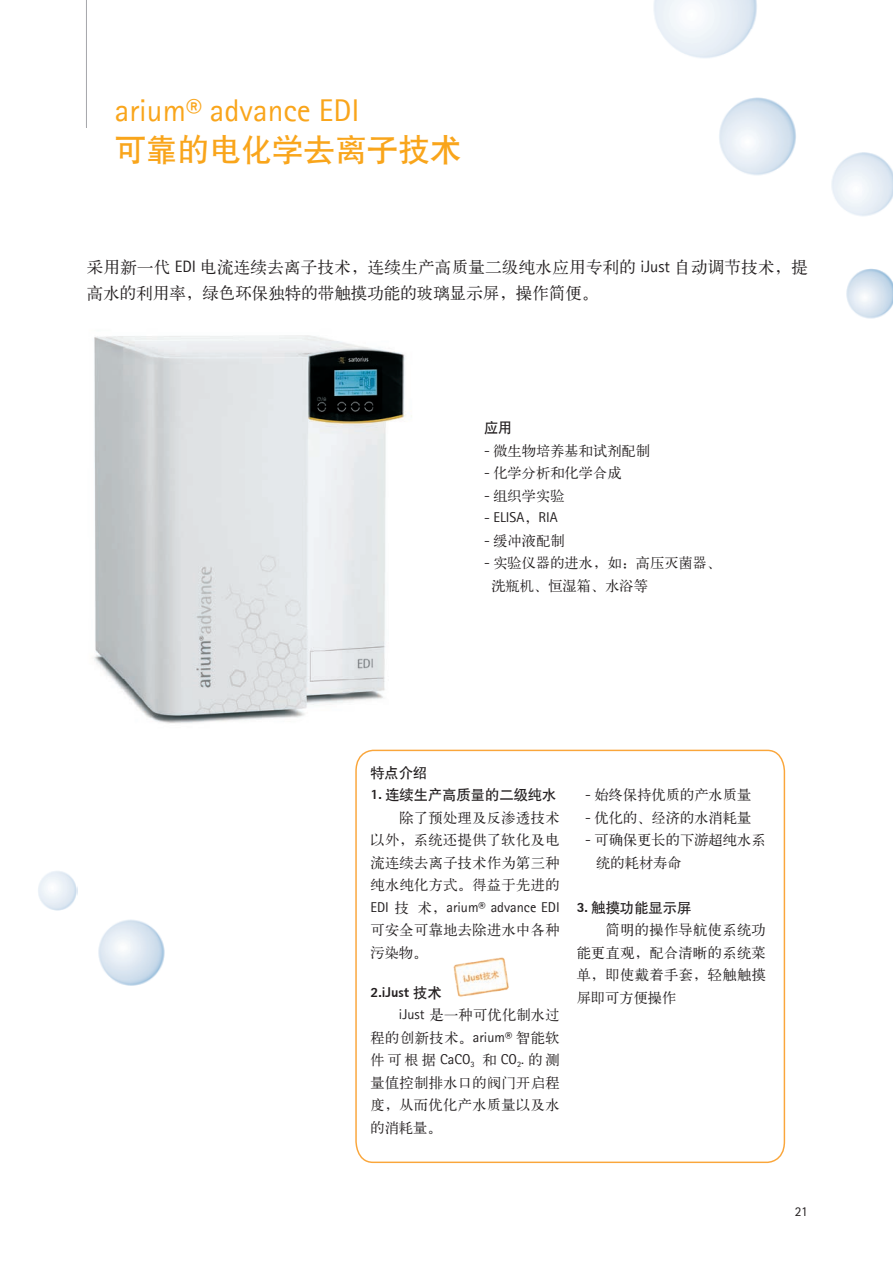
<style>
.page{position:relative;width:893px;height:1263px;background:#fff}
.page>*{position:absolute;margin:0;border:0;box-sizing:border-box;transform-origin:0 0}
.t1{font:31.5px "Rotis Sans Serif";color:#f9a51b}
.t2{font:31.5px "H Yb 1 gj";color:#f9a51b}
.t3{font:16.5px/25.5px "H Ya 1 gj";letter-spacing:.015em;color:#231f20}
.t4{font:14.25px/22.5px "H Ya 1 gj";letter-spacing:.025em;color:#231f20;text-align:justify}
.t5{font:14.25px/22.5px "H Ya 1 gj";color:#231f20}
.t6{font:14.25px "Rotis Sans Serif";color:#231f20}
.t7{font:14.25px "H Yb 1 gj";color:#231f20}
.t8{font:700 14.25px "Rotis Sans Serif";color:#231f20}
.t9{font:13.5px "Rotis Sans Serif";color:#231f20}
.s1{font-family:"Rotis Sans Serif"}
.s2{font-family:"H Ya 1 gj"}
.s3{font-family:"Rotis Sans Serif";font-weight:700}
.s4{font-family:"H Yb 1 gj";font-weight:400}
</style>
<div class="page">
<hr style="left:86px;top:0;width:1px;height:128px;background:#a8a9ad">
<img style="left:94px;top:335px;width:318px;height:389px">
<img style="left:98px;top:919px;width:67px;height:67px">
<img style="left:38px;top:871px;width:40px;height:39px">
<img style="left:654px;top:0;width:103px;height:58px">
<img style="left:719px;top:97px;width:77px;height:79px">
<img style="left:846px;top:269px;width:47px;height:50px">
<img style="left:831px;top:152px;width:62px;height:64px">
<svg style="left:355px;top:749px;width:431px;height:415px"></svg>
<h1 class="t1" style="left:115px;top:92px;width:246px">arium® advance EDI</h1>
<h1 class="t2" style="left:115px;top:133px;width:348px">可靠的电化学去离子技术</h1>
<p class="t3" style="left:87px;top:255px;width:722px">采用新一代 <span class="s1">EDI</span> 电流连续去离子技术，连续生产高质量二级纯水应用专利的 <span class="s1">iJust</span> 自动调节技术，提高水的利用率，绿色环保独特的带触摸功能的玻璃显示屏，操作简便。</p>
<p class="t7" style="left:484px;top:421px;width:30px">应用</p>
<p class="t5" style="left:484px;top:439px;width:168px"><span class="s1">-</span> 微生物培养基和试剂配制</p>
<p class="t5" style="left:484px;top:462px;width:139px"><span class="s1">-</span> 化学分析和化学合成</p>
<p class="t4" style="left:484px;top:484px;width:82px"><span class="s1">-</span> 组织学实验</p>
<p class="t6" style="left:484px;top:509px;width:75px">- ELISA<span class="s2">，</span>RIA</p>
<p class="t4" style="left:484px;top:529px;width:82px"><span class="s1">-</span> 缓冲液配制</p>
<p class="t5" style="left:491px;top:552px;width:231px;text-indent:-7px"><span class="s1">-</span> 实验仪器的进水，如：高压灭菌器、洗瓶机、恒湿箱、水浴等</p>
<p class="t7" style="left:370px;top:765px;width:58px">特点介绍</p>
<p class="t7" style="left:370px;top:788px;width:187px"><span class="s3">1.</span> 连续生产高质量的二级纯水</p>
<p class="t4" style="left:370px;top:806px;width:191px;text-indent:29px">除了预处理及反渗透技术以外，系统还提供了软化及电流连续去离子技术作为第三种纯水纯化方式。得益于先进的</p>
<p class="t6" style="left:370px;top:899px;width:191px">EDI <span class="s2">技 术，</span>arium® advance EDI</p>
<p class="t4" style="left:370px;top:919px;width:191px">可安全可靠地去除进水中各种污染物。</p>
<p class="t5" style="left:585px;top:784px;width:168px"><span class="s1">-</span> 始终保持优质的产水质量</p>
<p class="t5" style="left:585px;top:806px;width:168px"><span class="s1">-</span> 优化的、经济的水消耗量</p>
<p class="t5" style="left:596px;top:829px;width:171px;text-indent:-11px"><span class="s1">-</span> 可确保更长的下游超纯水系统的耗材寿命</p>
<p class="t7" style="left:577px;top:900px;width:116px"><span class="s3">3.</span> 触摸功能显示屏</p>
<p class="t4" style="left:577px;top:919px;width:191px;text-indent:29px">简明的操作导航使系统功能更直观，配合清晰的系统菜单，即使戴着手套，轻触触摸</p>
<p class="t8" style="left:370px;top:982px;width:73px">2.iJust <span class="s4">技术</span></p>
<p class="t5" style="left:577px;top:986px;width:101px">屏即可方便操作</p>
<p class="t4" style="left:370px;top:1003px;width:191px;text-indent:29px"><span class="s1">iJust</span> 是一种可优化制水过程的创新技术。<span class="s1">arium®</span> 智能软件可根据<span class="s1">CaCO</span><sub>3</sub> 和<span class="s1">CO</span><sub>2</sub><span class="s1">.</span>的测量值控制排水口的阀门开启程度，从而优化产水质量以及水的消耗量。</p>
<p class="t9" style="left:795px;top:1203px;width:15px">21</p>
</div>
